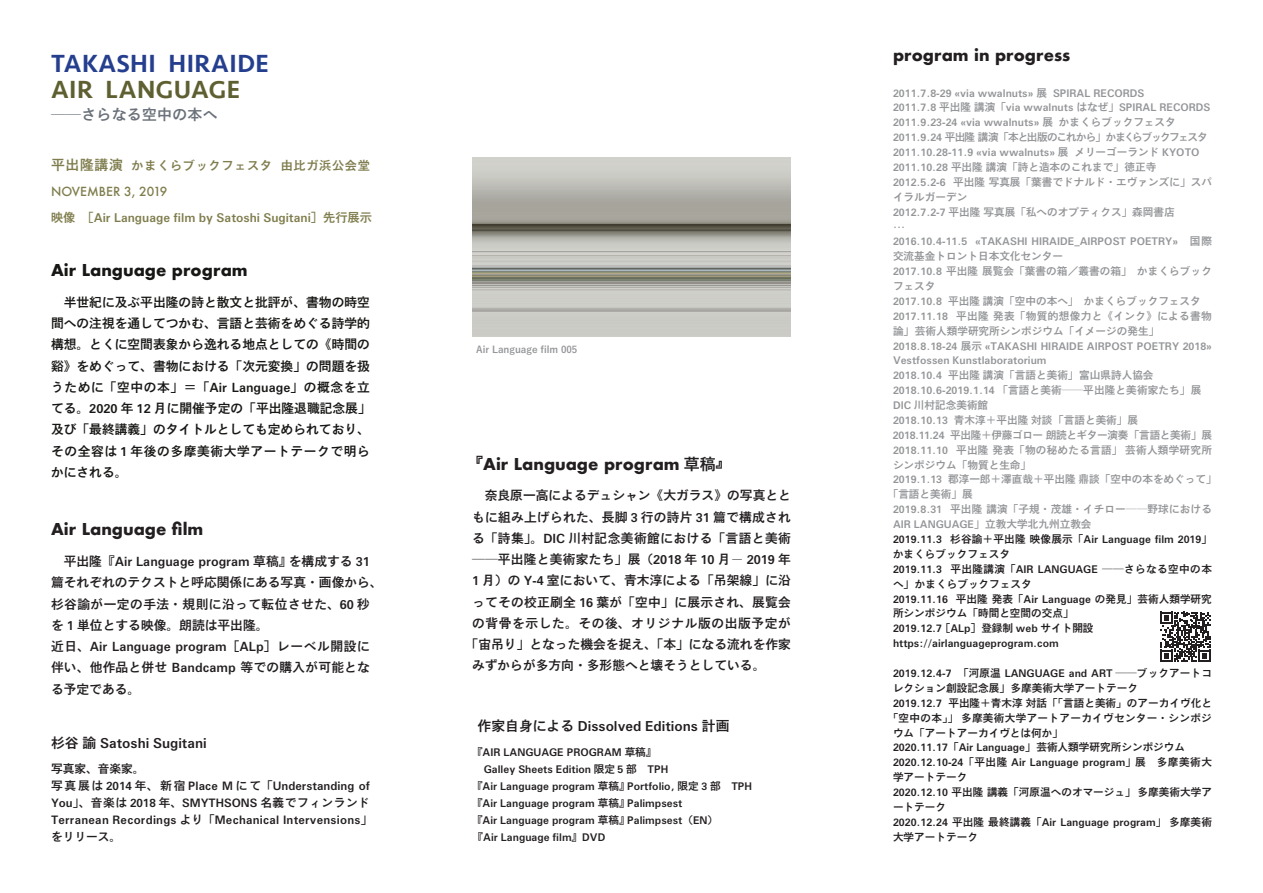
<style>
.page{position:relative;width:1263px;height:893px;background:#fff}
.page>*{position:absolute;margin:0;border:0;box-sizing:border-box;transform-origin:0 0}
.t1{font:500 25.5px "Seravek";letter-spacing:.02em;color:#253f8e}
.t2{font:500 25.5px "Seravek";letter-spacing:.02em;color:#5f6031}
.t3{font:700 15.9px "Futura";color:#231f20}
.t4{font:700 15.9px "Futura";color:#171715}
.t5{font:700 14.85px "Iwa O Go Pro";letter-spacing:.02em;color:#6a717a}
.t6{font:700 13.8px "Iwa O Go Pro";color:#231f20}
.t7{font:700 13.8px "Iwa O Go Pro";letter-spacing:.05em;color:#7f7d4d}
.t8{font:700 12.75px/21.3px "Iwa O Go Pro";color:#231f20}
.t9{font:700 12.75px/21.3px "Iwa O Go Pro";letter-spacing:.045em;color:#171715;text-align:justify}
.t10{font:700 12.75px "Iwa O Go Pro";letter-spacing:.02em;color:#231f20}
.t11{font:700 12.75px "Iwa O Go Pro";letter-spacing:.03em;color:#231f20}
.t12{font:700 12.75px "Iwa O Go Pro";letter-spacing:.05em;color:#231f20}
.t13{font:700 12.15px "Iwa O Go Pro";color:#7f7d4d}
.t14{font:700 12.15px "Iwa O Go Pro";letter-spacing:.05em;color:#7f7d4d}
.t15{font:500 12.15px "Futura";color:#7f7d4d}
.t16{font:700 11.7px/17px "Iwa O Go Pro";letter-spacing:.02em;color:#231f20}
.t17{font:700 10.65px/14.9px "Iwa O Go Pro";color:#939598}
.t18{font:700 10.65px/17px "Iwa O Go Pro";color:#231f20}
.t19{font:700 10.65px "Iwa O Go Pro";letter-spacing:-.1em;color:#939598}
.t20{font:700 10.65px "Iwa O Go Pro";letter-spacing:.03em;color:#231f20}
.t21{font:700 10.65px "Iwa O Go Pro";letter-spacing:.035em;color:#231f20}
.t22{font:700 10.65px "Iwa O Go Pro";letter-spacing:-.03em;color:#939598}
.t23{font:700 10.65px "Iwa O Go Pro";letter-spacing:.035em;color:#939598}
.t24{font:700 10.65px "Iwa O Go Pro";letter-spacing:.02em;color:#939598}
.t25{font:700 9.6px "Yu Go";color:#939598}
.s1{font-family:"Apple SD Gothic Neo";font-weight:800}
.s2{font-family:"Iwa O Go Pro"}
.s3{font-family:"Koz Min Pr 6 N";font-weight:400}
</style>
<div class="page">
<img style="left:472px;top:157px;width:319px;height:180px">
<svg style="left:1160px;top:612px;width:50px;height:50px"></svg>
<h1 class="t1" style="left:51px;top:48px;width:106px">TAKASHI</h1>
<h1 class="t2" style="left:106px;top:73px;width:136px">LANGUAGE</h1>
<h1 class="t1" style="left:168px;top:48px;width:102px">HIRAIDE</h1>
<h1 class="t2" style="left:51px;top:73px;width:44px">AIR</h1>
<h3 class="t5" style="left:51px;top:105px;width:168px">──さらなる空中の本へ</h3>
<p class="t7" style="left:51px;top:156px;width:73px">平出隆講演</p>
<p class="t15" style="left:51px;top:183px;width:118px">NOVEMBER 3, 2019</p>
<p class="t13" style="left:51px;top:209px;width:322px">映像　［Air Language film by Satoshi Sugitani］先行展示</p>
<p class="t14" style="left:132px;top:158px;width:142px">かまくらブックフェスタ</p>
<p class="t14" style="left:281px;top:158px;width:91px">由比ガ浜公会堂</p>
<h2 class="t4" style="left:51px;top:259px;width:198px">Air Language program</h2>
<p class="t9" style="left:51px;top:291px;width:321px">　半世紀に及ぶ平出隆の詩と散文と批評が、書物の時空間への注視を通してつかむ、言語と芸術をめぐる詩学的構想。とくに空間表象から逸れる地点としての《時間の谿》をめぐって、書物における「次元変換」の問題を扱うために「空中の本」＝「Air Language」の概念を立てる。2020 年 12 月に開催予定の「平出隆退職記念展「及び「最終講義」のタイトルとしても定められており、その全容は 1 年後の多摩美術大学アートテークで明らかにされる。</p>
<h2 class="t3" style="left:51px;top:518px;width:154px">Air Language film</h2>
<p class="t8" style="left:51px;top:550px;width:333px">　平出隆『Air Language program 草稿』<br>篇それぞれのテクストと呼応関係にある写真・画像から、杉谷諭が一定の手法・規則に沿って転位させた、60 秒を 1 単位とする映像。朗読は平出隆。<br>近日、Air Language program［ALp］レーベル開設に伴い、他作品と併せ Bandcamp 等での購入が可能となる予定である。</p>
<p class="t8" style="left:289px;top:550px;width:83px">を構成する 31</p>
<p class="t6" style="left:51px;top:734px;width:157px">杉谷諭 Satoshi Sugitani</p>
<p class="t16" style="left:51px;top:760px;width:323px">写真家、音楽家。<br>写真展は 2014 年、新宿 Place M にて「Understanding of<br>You」、音楽は 2018 年、SMYTHSONS 名義でフィンランド<br>Terranean Recordings より「Mechanical Intervensions「をリリース。</p>
<p class="t25" style="left:476px;top:344px;width:103px">Air Language film 005</p>
<h2 class="t3" style="left:476px;top:452px;width:248px"><span class="s1">『</span>Air Language program <span class="s2">草稿</span><span class="s1">『</span></h2>
<p class="t8" style="left:472px;top:484px;width:320px">　奈良原一高によるデュシャン《大ガラス》の写真とと</p>
<p class="t10" style="left:472px;top:508px;width:320px">もに組み上げられた、長脚 3 行の詩片 31 篇で構成され</p>
<p class="t11" style="left:472px;top:529px;width:320px">る「詩集」。DIC 川村記念美術館における「言語と美術</p>
<p class="t8" style="left:472px;top:548px;width:320px">──平出隆と美術家たち」展（2018 年 10 月<span class="s3">−</span> 2019 年</p>
<p class="t8" style="left:472px;top:569px;width:320px">1 月）の Y-4 室において、青木淳による「吊架線」に沿</p>
<p class="t10" style="left:472px;top:593px;width:320px">ってその校正刷全 16 葉が「空中」に展示され、展覧会</p>
<p class="t12" style="left:472px;top:614px;width:320px">の背骨を示した。その後、オリジナル版の出版予定が</p>
<p class="t8" style="left:466px;top:633px;width:327px">「宙吊り」となった機会を捉え、「本」になる流れを作家</p>
<p class="t8" style="left:472px;top:654px;width:295px">みずからが多方向・多形態へと壊そうとしている。</p>
<p class="t6" style="left:477px;top:717px;width:253px">作家自身による Dissolved Editions 計画</p>
<p class="t18" style="left:472px;top:743px;width:186px">『AIR LANGUAGE PROGRAM 草稿『</p>
<p class="t18" style="left:484px;top:760px;width:186px">Galley Sheets Edition 限定 5 部　TPH</p>
<p class="t18" style="left:627px;top:777px;width:126px">Portfolio, 限定 3 部　TPH</p>
<p class="t18" style="left:627px;top:777px;width:57px;text-indent:-155px">『Air Language program 草稿』<br>Palimpsest</p>
<p class="t18" style="left:627px;top:794px;width:92px;text-indent:-155px">『Air Language program 草稿』<br>Palimpsest（EN(</p>
<p class="t18" style="left:472px;top:811px;width:159px">『Air Language program 草稿』『Air Language film』DVD</p>
<h2 class="t3" style="left:893px;top:44px;width:179px">program in progress</h2>
<p class="t17" style="left:1053px;top:85px;width:93px">SPIRAL RECORDS</p>
<p class="t17" style="left:893px;top:85px;width:156px">2011.7.8-29 «via wwalnuts» 展</p>
<p class="t17" style="left:893px;top:100px;width:319px">2011.7.8 平出隆講演「via wwalnuts はなぜ」SPIRAL RECORDS</p>
<p class="t17" style="left:1059px;top:115px;width:118px">かまくらブックフェスタ</p>
<p class="t17" style="left:893px;top:115px;width:161px">2011.9.23-24 «via wwalnuts» 展</p>
<p class="t19" style="left:893px;top:130px;width:316px">2011.9.24 平出隆講演「本と出版のこれから」かまくらブックフェスタ</p>
<p class="t17" style="left:1074px;top:144px;width:127px">メリーゴーランド KYOTO</p>
<p class="t17" style="left:893px;top:144px;width:177px">2011.10.28-11.9 «via wwalnuts» 展</p>
<p class="t17" style="left:893px;top:159px;width:265px">2011.10.28 平出隆講演「詩と造本のこれまで」徳正寺</p>
<p class="t17" style="left:953px;top:174px;width:260px">平出隆写真展「葉書でドナルド・エヴァンズに」スパ</p>
<p class="t17" style="left:893px;top:174px;width:283px">2012.5.2-6<br>イラルガーデン<br>2012.7.2-7 平出隆写真展「私へのオプティクス」森岡書店</p>
<p class="t17" style="left:893px;top:217px;width:14px">...</p>
<p class="t17" style="left:975px;top:234px;width:238px">«TAKASHI HIRAIDE_AIRPOST POETRY»　国際</p>
<p class="t17" style="left:893px;top:234px;width:76px">2016.10.4-11.5</p>
<p class="t17" style="left:893px;top:248px;width:172px">交流基金トロント日本文化センター</p>
<p class="t17" style="left:893px;top:263px;width:320px">2017.10.8 平出隆展覧会「葉書の箱／叢書の箱」　かまくらブック</p>
<p class="t17" style="left:893px;top:278px;width:44px">フェスタ</p>
<p class="t17" style="left:948px;top:293px;width:254px">平出隆講演「空中の本へ」　かまくらブックフェスタ</p>
<p class="t17" style="left:893px;top:293px;width:51px">2017.10.8</p>
<p class="t23" style="left:956px;top:309px;width:257px">平出隆発表「物質的想像力と《インク》による書物</p>
<p class="t17" style="left:893px;top:308px;width:57px">2017.11.18</p>
<p class="t17" style="left:893px;top:323px;width:268px">論」芸術人類学研究所シンポジウム「イメージの発生「</p>
<p class="t17" style="left:893px;top:338px;width:320px">2018.8.18-24 展示 «TAKASHI HIRAIDE AIRPOST POETRY 2018«</p>
<p class="t17" style="left:893px;top:353px;width:155px">Vestfossen Kunstlaboratorium</p>
<p class="t17" style="left:948px;top:368px;width:207px">平出隆講演「言語と美術」富山県詩人協会</p>
<p class="t17" style="left:893px;top:368px;width:51px">2018.10.4</p>
<p class="t17" style="left:893px;top:382px;width:310px">2018.10.6-2019.1.14 「言語と美術──平出隆と美術家たち」展</p>
<p class="t17" style="left:893px;top:397px;width:97px">DIC 川村記念美術館</p>
<p class="t17" style="left:954px;top:412px;width:186px">青木淳＋平出隆対談「言語と美術」展</p>
<p class="t17" style="left:893px;top:412px;width:57px">2018.10.13</p>
<p class="t22" style="left:950px;top:428px;width:263px">平出隆＋伊藤ゴロー朗読とギター演奏「言語と美術」展</p>
<p class="t17" style="left:893px;top:427px;width:53px">2018.11.24</p>
<p class="t24" style="left:956px;top:443px;width:257px">平出隆発表「物の秘めたる言語」芸術人類学研究所</p>
<p class="t17" style="left:893px;top:442px;width:57px">2018.11.10</p>
<p class="t17" style="left:893px;top:457px;width:140px">シンポジウム「物質と生命「</p>
<p class="t17" style="left:948px;top:472px;width:270px">郡淳一郎＋澤直哉＋平出隆鼎談「空中の本をめぐって「</p>
<p class="t17" style="left:893px;top:472px;width:51px">2019.1.13</p>
<p class="t17" style="left:888px;top:487px;width:87px">「言語と美術」展</p>
<p class="t17" style="left:950px;top:501px;width:263px">平出隆講演「子規・茂雄・イチロー──野球における</p>
<p class="t17" style="left:893px;top:501px;width:200px">2019.8.31<br>AIR LANGUAGE」立教大学北九州立教会</p>
<p class="t18" style="left:950px;top:530px;width:263px">杉谷諭＋平出隆映像展示「Air Language film 2019「</p>
<p class="t18" style="left:893px;top:530px;width:51px">2019.11.3</p>
<p class="t18" style="left:893px;top:545px;width:118px">かまくらブックフェスタ</p>
<p class="t21" style="left:950px;top:562px;width:263px">平出隆講演「AIR LANGUAGE ──さらなる空中の本</p>
<p class="t18" style="left:893px;top:560px;width:51px">2019.11.3</p>
<p class="t18" style="left:893px;top:575px;width:140px">へ」かまくらブックフェスタ</p>
<p class="t18" style="left:956px;top:590px;width:257px">平出隆発表「Air Language の発見」芸術人類学研究</p>
<p class="t18" style="left:893px;top:590px;width:57px">2019.11.16</p>
<p class="t18" style="left:893px;top:605px;width:182px">所シンポジウム「時間と空間の交点「</p>
<p class="t18" style="left:940px;top:619px;width:155px">［ALp］登録制 web サイト開設</p>
<p class="t18" style="left:893px;top:621px;width:167px;line-height:14.9px">2019.12.7 https://airlanguageprogram.com</p>
<p class="t18" style="left:958px;top:664px;width:255px">「河原温 LANGUAGE and ART ──ブックアートコ</p>
<p class="t18" style="left:893px;top:664px;width:60px">2019.12.4-7</p>
<p class="t18" style="left:893px;top:679px;width:247px">レクション創設記念展」多摩美術大学アートテーク</p>
<p class="t18" style="left:948px;top:694px;width:265px">平出隆＋青木淳対話「「言語と美術」のアーカイヴ化と</p>
<p class="t18" style="left:893px;top:694px;width:51px">2019.12.7</p>
<p class="t20" style="left:888px;top:710px;width:326px">「空中の本」」多摩美術大学アートアーカイヴセンター・シンポジ</p>
<p class="t18" style="left:893px;top:724px;width:172px">ウム「アートアーカイヴとは何か「</p>
<p class="t18" style="left:893px;top:739px;width:294px">2020.11.17「Air Language」芸術人類学研究所シンポジウム</p>
<p class="t18" style="left:893px;top:753px;width:320px">2020.12.10-24「平出隆 Air Language program」展　多摩美術大</p>
<p class="t18" style="left:893px;top:768px;width:76px">学アートテーク</p>
<p class="t18" style="left:893px;top:783px;width:320px">2020.12.10 平出隆講義「河原温へのオマージュ」多摩美術大学ア</p>
<p class="t18" style="left:893px;top:798px;width:55px">ートテーク</p>
<p class="t18" style="left:893px;top:813px;width:320px">2020.12.24 平出隆最終講義「Air Language program」多摩美術</p>
<p class="t18" style="left:893px;top:828px;width:87px">大学アートテーク</p>
</div>
